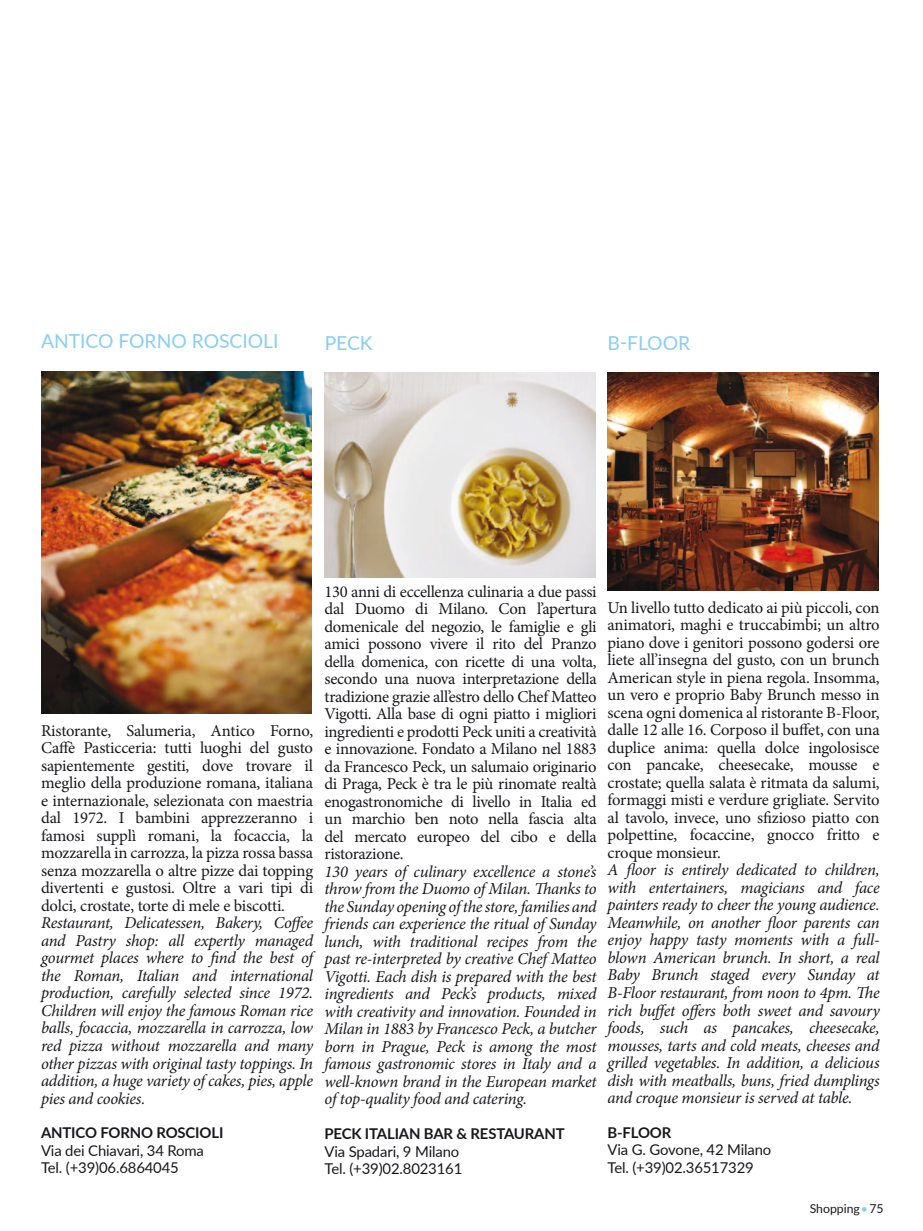
<style>
.page{position:relative;width:923px;height:1231px;background:#fff}
.page>*{position:absolute;margin:0;border:0;box-sizing:border-box;transform-origin:0 0}
.t1{font:19.25px "Lato";color:#85d0f0}
.t2{font:16.62px/17.5px "Minion Pro";letter-spacing:-.015em;color:#1a171c;text-align:justify}
.t3{font:italic 16.62px/17.5px "Minion Pro";letter-spacing:-.02em;color:#1a171c;text-align:justify}
.t4{font:14.88px/17.5px "Lato";letter-spacing:-.01em;color:#1a171c}
.t5{font:700 14.88px "Lato";letter-spacing:-.01em;color:#1a171c}
.t6{font:12.25px "Lato";color:#1a171c}
.s1{color:#85d0f0}
</style>
<div class="page">
<img style="left:325px;top:373px;width:270px;height:204px">
<img style="left:607px;top:373px;width:271px;height:217px">
<img style="left:41px;top:371px;width:271px;height:342px">
<p class="t1" style="left:41px;top:327px;width:239px">Antico Forno Roscioli</p>
<p class="t1" style="left:325px;top:329px;width:49px">PECK</p>
<p class="t1" style="left:607px;top:329px;width:79px">B-Floor</p>
<p class="t2" style="left:324px;top:582px;width:274px">130 anni di eccellenza culinaria a due passi dal Duomo di Milano. Con l’apertura domenicale del negozio, le famiglie e gli amici possono vivere il rito del Pranzo della domenica, con ricette di una volta, secondo una nuova interpretazione della tradizione grazie all’estro dello Chef Matteo Vigotti. Alla base di ogni piatto i migliori ingredienti e prodotti Peck uniti a creatività e innovazione. Fondato a Milano nel 1883 da Francesco Peck, un salumaio originario di Praga, Peck è tra le più rinomate realtà enogastronomiche di livello in Italia ed un marchio ben noto nella fascia alta del mercato europeo del cibo e della ristorazione.</p>
<p class="t3" style="left:324px;top:862px;width:274px">130 years of culinary excellence a stone’s throw from the Duomo of Milan. Thanks to the Sunday opening of the store, families and friends can experience the ritual of Sunday lunch, with traditional recipes from the past re-interpreted by creative Chef Matteo Vigotti. Each dish is prepared with the best ingredients and Peck’s products, mixed with creativity and innovation. Founded in Milan in 1883 by Francesco Peck, a butcher born in Prague, Peck is among the most famous gastronomic stores in Italy and a well-known brand in the European market of top-quality food and catering.</p>
<p class="t5" style="left:324px;top:1122px;width:242px">PECK ITALIAN BAR &amp; RESTAURANT</p>
<p class="t4" style="left:324px;top:1141px;width:139px">Via Spadari, 9 Milano<br>Tel. (+39)02.8023161</p>
<p class="t2" style="left:41px;top:721px;width:274px">Ristorante, Salumeria, Antico Forno, Caffè Pasticceria: tutti luoghi del gusto sapientemente gestiti, dove trovare il meglio della produzione romana, italiana e internazionale, selezionata con maestria dal 1972. I bambini apprezzeranno i famosi supplì romani, la focaccia, la mozzarella in carrozza, la pizza rossa bassa senza mozzarella o altre pizze dai topping divertenti e gustosi. Oltre a vari tipi di dolci, crostate, torte di mele e biscotti.</p>
<p class="t3" style="left:41px;top:914px;width:274px">Restaurant, Delicatessen, Bakery, Coffee and Pastry shop: all expertly managed gourmet places where to find the best of the Roman, Italian and international production, carefully selected since 1972.<br>Children will enjoy the famous Roman rice balls, focaccia, mozzarella in carrozza, low red pizza without mozzarella and many other pizzas with original tasty toppings. In addition, a huge variety of cakes, pies, apple pies and cookies.</p>
<p class="t5" style="left:41px;top:1121px;width:184px">ANTICO FORNO ROSCIOLI</p>
<p class="t4" style="left:41px;top:1140px;width:164px">Via dei Chiavari, 34 Roma<br>Tel. (+39)06.6864045</p>
<p class="t2" style="left:607px;top:598px;width:274px">Un livello tutto dedicato ai più piccoli, con animatori, maghi e truccabimbi; un altro piano dove i genitori possono godersi ore liete all’insegna del gusto, con un brunch American style in piena regola. Insomma, un vero e proprio Baby Brunch messo in scena ogni domenica al ristorante B-Floor, dalle 12 alle 16. Corposo il buffet, con una duplice anima: quella dolce ingolosisce con pancake, cheesecake, mousse e crostate; quella salata è ritmata da salumi, formaggi misti e verdure grigliate. Servito al tavolo, invece, uno sfizioso piatto con polpettine, focaccine, gnocco fritto e croque monsieur.</p>
<p class="t3" style="left:607px;top:861px;width:274px">A floor is entirely dedicated to children, with entertainers, magicians and face painters ready to cheer the young audience.<br>Meanwhile, on another floor parents can enjoy happy tasty moments with a full&shy;blown American brunch. In short, a real Baby Brunch staged every Sunday at B-Floor restaurant, from noon to 4pm. The rich buffet offers both sweet and savoury foods, such as pancakes, cheesecake, mousses, tarts and cold meats, cheeses and grilled vegetables. In addition, a delicious dish with meatballs, buns, fried dumplings and croque monsieur is served at table.</p>
<p class="t5" style="left:607px;top:1121px;width:65px">B-FLOOR</p>
<p class="t4" style="left:607px;top:1140px;width:165px">Via G. Govone, 42 Milano<br>Tel. (+39)02.36517329</p>
<p class="t6" style="left:809px;top:1199px;width:75px">Shopping<span class="s1">•</span> 75</p>
</div>
